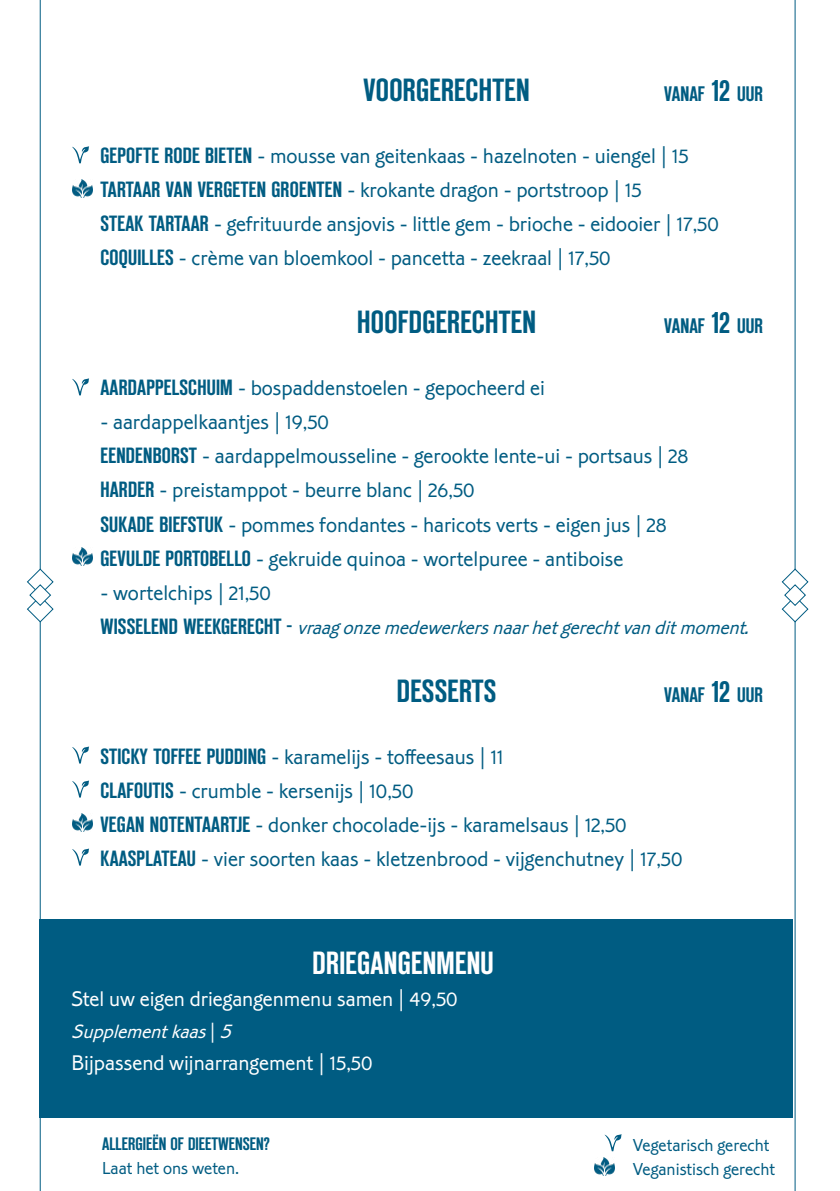
<style>
.page{position:relative;width:840px;height:1191px;background:#fff}
.page>*{position:absolute;margin:0;border:0;box-sizing:border-box;transform-origin:0 0}
.t1{font:600 32px "Reforma Grotesk";letter-spacing:.01em;color:#005c82}
.t2{font:600 32px "Reforma Grotesk";letter-spacing:.01em;color:#fff}
.t3{font:300 22px/34px "Corinthian Std";color:#005c82}
.t4{font:300 22px "Corinthian Std";color:#fff}
.t5{font:600 21px "Reforma Grotesk";color:#005c82}
.t6{font:italic 300 20px "Corinthian Std";color:#005c82}
.t7{font:italic 300 20px "Corinthian Std";color:#fff}
.t8{font:300 18px/24px "Corinthian Std";color:#005c82}
.t9{font:600 18px "Reforma Grotesk";color:#005c82}
.s1{font-size:30px}
.s2{font-family:"Reforma Grotesk";font-weight:600}
.s3{font-size:20px}
.s4{font-family:"Reforma Grotesk";font-weight:600;font-style:normal;font-size:22px}
.s5{font-style:normal}
</style>
<div class="page">
<hr style="left:40px;top:0;width:1px;height:1191px;background:#005c82">
<svg style="left:27px;top:568px;width:27px;height:55px"></svg>
<hr style="left:794px;top:0;width:1px;height:1191px;background:#005c82">
<svg style="left:781px;top:568px;width:27px;height:55px"></svg>
<svg style="left:604px;top:1134px;width:17px;height:17px"></svg>
<img style="left:594px;top:1157px;width:20px;height:18px">
<svg style="left:72px;top:146px;width:17px;height:17px"></svg>
<img style="left:72px;top:179px;width:20px;height:18px">
<svg style="left:72px;top:378px;width:17px;height:17px"></svg>
<img style="left:72px;top:547px;width:20px;height:18px">
<svg style="left:72px;top:746px;width:17px;height:17px"></svg>
<svg style="left:72px;top:780px;width:17px;height:17px"></svg>
<img style="left:72px;top:813px;width:20px;height:18px">
<svg style="left:72px;top:848px;width:17px;height:17px"></svg>
<div style="left:40px;top:918px;width:752px;height:199px;background:#005c82"></div>
<h1 class="t1" style="left:363px;top:71px;width:167px">VOORGERECHTEN</h1>
<p class="t5" style="left:664px;top:81px;width:100px">VANAF <span class="s1">12</span> UUR</p>
<p class="t3" style="left:100px;top:139px;width:619px"><span class="s2">GEPOFTE RODE BIETEN</span> - mousse van geitenkaas - hazelnoten - uiengel | <span class="s3">15<br></span><span class="s2">TARTAAR VAN VERGETEN GROENTEN</span> - krokante dragon - portstroop | <span class="s3">15<br></span><span class="s2">STEAK TARTAAR</span> - gefrituurde ansjovis - little gem - brioche - eidooier | <span class="s3">17,50<br></span><span class="s2">COQUILLES</span> - crème van bloemkool - pancetta - zeekraal | <span class="s3">17,50</span></p>
<h1 class="t1" style="left:357px;top:303px;width:180px">HOOFDGERECHTEN</h1>
<p class="t5" style="left:664px;top:313px;width:100px">VANAF <span class="s1">12</span> UUR</p>
<p class="t3" style="left:100px;top:371px;width:446px"><span class="s2">AARDAPPELSCHUIM</span> - bospaddenstoelen - gepocheerd ei</p>
<p class="t3" style="left:100px;top:405px;width:589px">- aardappelkaantjes | <span class="s3">19,50<br></span><span class="s2">EENDENBORST</span> - aardappelmousseline - gerookte lente-ui - portsaus | <span class="s3">28<br></span><span class="s2">HARDER</span> - preistamppot - beurre blanc | <span class="s3">26,50<br></span><span class="s2">SUKADE BIEFSTUK</span> - pommes fondantes - haricots verts - eigen jus | <span class="s3">28<br></span><span class="s2">GEVULDE PORTOBELLO</span> - gekruide quinoa - wortelpuree - antiboise</p>
<p class="t3" style="left:100px;top:575px;width:172px">- wortelchips | <span class="s3">21,50</span></p>
<p class="t6" style="left:100px;top:615px;width:655px"><span class="s4">W I S S E L E N D W E E K G E R E C H T -</span> vraag onzemedewerkersnaarhetgerechtvanditmoment<span class="s2">.</span></p>
<h1 class="t1" style="left:396px;top:671px;width:101px">DESSERTS</h1>
<p class="t5" style="left:664px;top:681px;width:100px">VANAF <span class="s1">12</span> UUR</p>
<p class="t3" style="left:100px;top:739px;width:583px"><span class="s2">STICKY TOFFEE PUDDING</span> - karamelijs - toffeesaus | <span class="s3">11<br></span><span class="s2">CLAFOUTIS</span> - crumble - kersenijs | <span class="s3">10,50<br></span><span class="s2">VEGAN NOTENTAARTJE</span> - donker chocolade-ijs - karamelsaus | <span class="s3">12,50<br></span><span class="s2">KAASPLATEAU</span> - vier soorten kaas - kletzenbrood - vijgenchutney | <span class="s3">17,50</span></p>
<h1 class="t2" style="left:312px;top:943px;width:183px">DRIEGANGENMENU</h1>
<p class="t4" style="left:72px;top:986px;width:387px">Stel uw eigen driegangenmenu samen | <span class="s3">49,50</span></p>
<p class="t7" style="left:72px;top:1020px;width:166px">Supplementkaas<span class="s5">|</span> 5</p>
<p class="t4" style="left:72px;top:1050px;width:302px">Bijpassend wijnarrangement | <span class="s3">15,50</span></p>
<p class="t9" style="left:102px;top:1132px;width:169px">ALLERGIEËN OF DIEETWENSEN?</p>
<p class="t8" style="left:102px;top:1156px;width:138px">Laat het ons weten.</p>
<p class="t8" style="left:632px;top:1133px;width:143px">Vegetarisch gerecht<br>Veganistisch gerecht</p>
</div>
